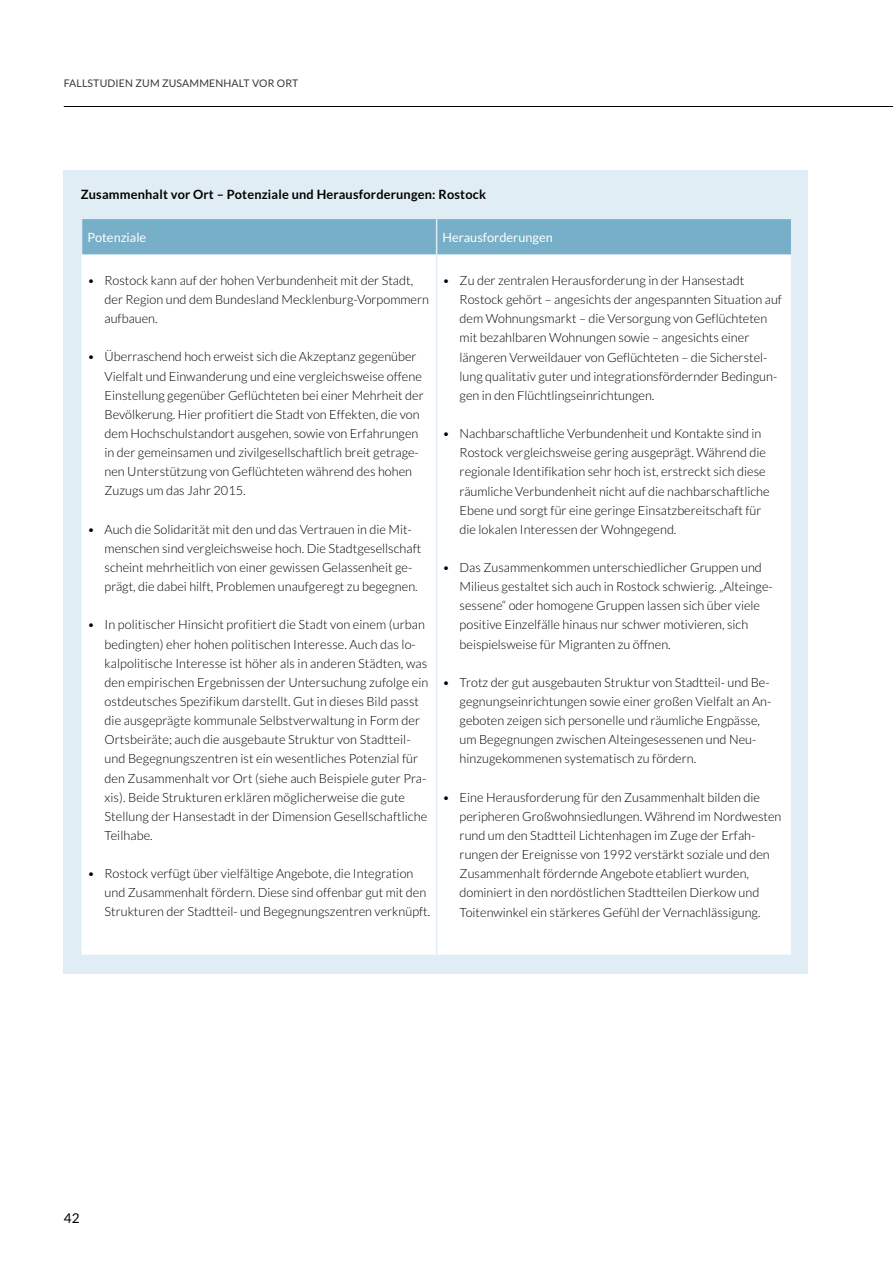
<style>
.page{position:relative;width:893px;height:1263px;background:#fff}
.page>*{position:absolute;margin:0;border:0;box-sizing:border-box;transform-origin:0 0}
.t1{font:13.5px "Lato";color:#000}
.t2{font:300 12.75px/19.2px "Lato";color:#000}
.t3{font:700 12.75px "Lato";letter-spacing:.015em;color:#000}
.t4{font:12.75px "Lato";color:#fff}
.t5{font:10.5px "Lato";letter-spacing:.015em;color:#383a3a}
</style>
<div class="page">
<hr style="left:64px;top:106px;width:829px;height:1px;background:#000">
<div style="left:64px;top:170px;width:744px;height:804px;background:#e1edf5"></div>
<svg style="left:82px;top:219px;width:709px;height:36px;background:#7aafc9"></svg>
<div style="left:82px;top:255px;width:709px;height:700px;background:#fff"></div>
<hr style="left:436px;top:255px;width:1px;height:700px;background:#e1edf5">
<hr style="left:436px;top:219px;width:1px;height:36px;background:#e1edf5">
<p class="t5" style="left:64px;top:77px;width:236px">FALLSTUDIEN ZUM ZUSAMMENHALT VOR ORT</p>
<p class="t3" style="left:81px;top:187px;width:407px">Zusammenhalt vor Ort – Potenziale und Herausforderungen: Rostock</p>
<p class="t4" style="left:88px;top:230px;width:60px">Potenziale</p>
<p class="t4" style="left:443px;top:230px;width:112px">Herausforderungen</p>
<p class="t2" style="left:105px;top:271px;width:326px;text-indent:-17px">• Rostock kann auf der hohen Verbundenheit mit der Stadt, der Region und dem Bundesland Mecklenburg-Vorpommern aufbauen.</p>
<p class="t2" style="left:105px;top:347px;width:321px;text-indent:-17px">• Überraschend hoch erweist sich die Akzeptanz gegenüber Vielfalt und Einwanderung und eine vergleichsweise offene Einstellung gegenüber Geflüchteten bei einer Mehrheit der Bevölkerung. Hier profitiert die Stadt von Effekten, die von dem Hochschulstandort ausgehen, sowie von Erfahrungen in der gemeinsamen und zivilgesellschaftlich breit getrage&shy;nen Unterstützung von Geflüchteten während des hohen Zuzugs um das Jahr 2015.</p>
<p class="t2" style="left:105px;top:520px;width:318px;text-indent:-17px">• Auch die Solidarität mit den und das Vertrauen in die Mit&shy;menschen sind vergleichsweise hoch. Die Stadtgesellschaft scheint mehrheitlich von einer gewissen Gelassenheit ge&shy;prägt, die dabei hilft, Problemen unaufgeregt zu begegnen.</p>
<p class="t2" style="left:105px;top:615px;width:325px;text-indent:-17px">• In politischer Hinsicht profitiert die Stadt von einem (urban bedingten) eher hohen politischen Interesse. Auch das lo&shy;kalpolitische Interesse ist höher als in anderen Städten, was den empirischen Ergebnissen der Untersuchung zufolge ein ostdeutsches Spezifikum darstellt. Gut in dieses Bild passt die ausgeprägte kommunale Selbstverwaltung in Form der Ortsbeiräte; auch die ausgebaute Struktur von Stadtteil&shy;und Begegnungszentren ist ein wesentliches Potenzial für den Zusammenhalt vor Ort (siehe auch Beispiele guter Pra&shy;xis). Beide Strukturen erklären möglicherweise die gute Stellung der Hansestadt in der Dimension Gesellschaftliche Teilhabe.</p>
<p class="t2" style="left:105px;top:864px;width:327px;text-indent:-17px">• Rostock verfügt über vielfältige Angebote, die Integration und Zusammenhalt fördern. Diese sind offenbar gut mit den<br>Strukturen der Stadtteil- und Begegnungszentren verknüpft.</p>
<p class="t2" style="left:460px;top:271px;width:324px;text-indent:-17px">• Zu der zentralen Herausforderung in der Hansestadt Rostock gehört – angesichts der angespannten Situation auf dem Wohnungsmarkt – die Versorgung von Geflüchteten mit bezahlbaren Wohnungen sowie – angesichts einer längeren Verweildauer von Geflüchteten – die Sicherstel&shy;lung qualitativ guter und integrationsfördernder Bedingun&shy;gen in den Flüchtlingseinrichtungen.</p>
<p class="t2" style="left:460px;top:424px;width:311px;text-indent:-17px">• Nachbarschaftliche Verbundenheit und Kontakte sind in Rostock vergleichsweise gering ausgeprägt. Während die regionale Identifikation sehr hoch ist, erstreckt sich diese räumliche Verbundenheit nicht auf die nachbarschaftliche Ebene und sorgt für eine geringe Einsatzbereitschaft für die lokalen Interessen der Wohngegend.</p>
<p class="t2" style="left:460px;top:558px;width:315px;text-indent:-17px">• Das Zusammenkommen unterschiedlicher Gruppen und Milieus gestaltet sich auch in Rostock schwierig. „Alteinge&shy;sessene“ oder homogene Gruppen lassen sich über viele positive Einzelfälle hinaus nur schwer motivieren, sich beispielsweise für Migranten zu öffnen.</p>
<p class="t2" style="left:460px;top:673px;width:312px;text-indent:-17px">• Trotz der gut ausgebauten Struktur von Stadtteil- und Be&shy;gegnungseinrichtungen sowie einer großen Vielfalt an An&shy;geboten zeigen sich personelle und räumliche Engpässe, um Begegnungen zwischen Alteingesessenen und Neu-- hinzugekommenen systematisch zu fördern.</p>
<p class="t2" style="left:460px;top:788px;width:323px;text-indent:-17px">• Eine Herausforderung für den Zusammenhalt bilden die peripheren Großwohnsiedlungen. Während im Nordwesten rund um den Stadtteil Lichtenhagen im Zuge der Erfah&shy;rungen der Ereignisse von 1992 verstärkt soziale und den Zusammenhalt fördernde Angebote etabliert wurden, dominiert in den nordöstlichen Stadtteilen Dierkow und Toitenwinkel ein stärkeres Gefühl der Vernachlässigung.</p>
<p class="t1" style="left:64px;top:1210px;width:17px">42</p>
</div>
